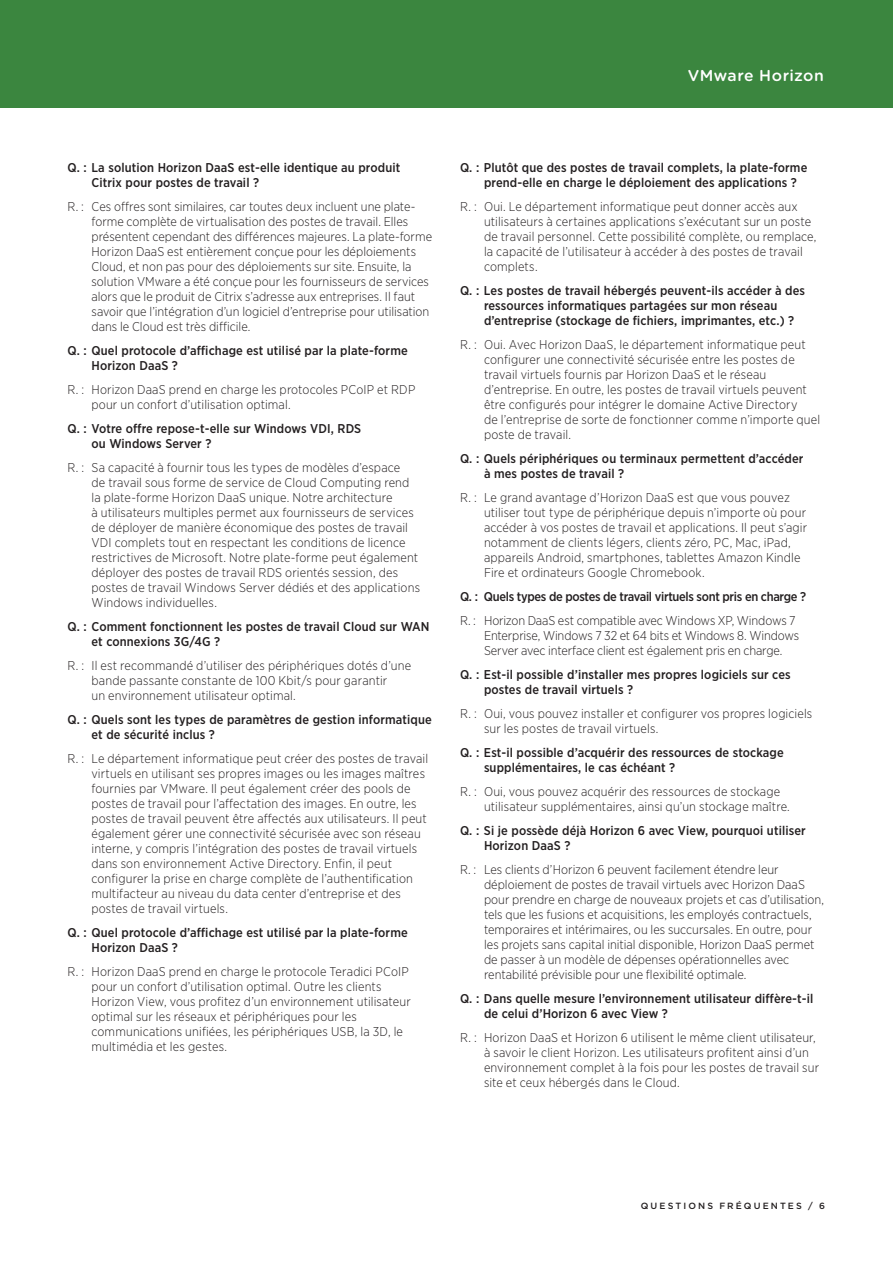
<style>
.page{position:relative;width:893px;height:1263px;background:#fff}
.page>*{position:absolute;margin:0;border:0;box-sizing:border-box;transform-origin:0 0}
.t1{font:500 15.75px "Gotham Rounded";letter-spacing:.025em;color:#fff}
._5a_Body_Answer{font:300 12.75px/15px "Gotham Narrow";letter-spacing:.005em;color:#231f20}
._4b_Subhead_2_Questi{font:500 12.75px/15px "Gotham Narrow";letter-spacing:.01em;color:#231f20}
._4b_Subhead_2_Questi-2{font:500 12.75px "Gotham Narrow";letter-spacing:-.025em;color:#231f20}
.t2{font:500 9px "Gotham";letter-spacing:.235em;color:#231f20}
</style>
<div class="page">
<div style="left:0;top:0;width:893px;height:108px;background:#3b863f"></div>
<p class="t1" style="left:688px;top:64px;width:138px">VMware Horizon</p>
<p class="_4b_Subhead_2_Questi" style="left:92px;top:160px;width:310px;text-indent:-24px">Q. : La solution Horizon DaaS est-elle identique au produit<br>Citrix pour postes de travail ?</p>
<p class="_5a_Body_Answer" style="left:92px;top:199px;width:342px;text-indent:-24px">R. : Ces offres sont similaires, car toutes deux incluent une plate&shy;forme complète de virtualisation des postes de travail. Elles présentent cependant des différences majeures. La plate-forme Horizon DaaS est entièrement conçue pour les déploiements Cloud, et non pas pour des déploiements sur site. Ensuite, la solution VMware a été conçue pour les fournisseurs de services alors que le produit de Citrix s’adresse aux entreprises. Il faut savoir que l’intégration d’un logiciel d’entreprise pour utilisation dans le Cloud est très difficile.</p>
<p class="_4b_Subhead_2_Questi" style="left:92px;top:343px;width:318px;text-indent:-24px">Q. : Quel protocole d’affichage est utilisé par la plate-forme<br>Horizon DaaS ?</p>
<p class="_5a_Body_Answer" style="left:92px;top:382px;width:325px;text-indent:-24px">R. : Horizon DaaS prend en charge les protocoles PCoIP et RDP pour un confort d’utilisation optimal.</p>
<p class="_4b_Subhead_2_Questi" style="left:92px;top:421px;width:271px;text-indent:-24px">Q. : Votre offre repose-t-elle sur Windows VDI, RDS ou Windows Server ?</p>
<p class="_5a_Body_Answer" style="left:92px;top:460px;width:330px;text-indent:-24px">R. : Sa capacité à fournir tous les types de modèles d’espace<br>de travail sous forme de service de Cloud Computing rend la plate-forme Horizon DaaS unique. Notre architecture<br>à utilisateurs multiples permet aux fournisseurs de services de déployer de manière économique des postes de travail VDI complets tout en respectant les conditions de licence restrictives de Microsoft. Notre plate-forme peut également déployer des postes de travail RDS orientés session, des postes de travail Windows Server dédiés et des applications Windows individuelles.</p>
<p class="_4b_Subhead_2_Questi" style="left:92px;top:619px;width:340px;text-indent:-24px">Q. : Comment fonctionnent les postes de travail Cloud sur WAN et connexions 3G/4G ?</p>
<p class="_5a_Body_Answer" style="left:92px;top:658px;width:321px;text-indent:-24px">R. : Il est recommandé d’utiliser des périphériques dotés d’une bande passante constante de 100 Kbit/s pour garantir<br>un environnement utilisateur optimal.</p>
<p class="_4b_Subhead_2_Questi" style="left:92px;top:712px;width:342px;text-indent:-24px">Q. : Quels sont les types de paramètres de gestion informatique et de sécurité inclus ?</p>
<p class="_5a_Body_Answer" style="left:92px;top:751px;width:338px;text-indent:-24px">R. : Le département informatique peut créer des postes de travail virtuels en utilisant ses propres images ou les images maîtres fournies par VMware. Il peut également créer des pools de postes de travail pour l’affectation des images. En outre, les postes de travail peuvent être affectés aux utilisateurs. Il peut également gérer une connectivité sécurisée avec son réseau interne, y compris l’intégration des postes de travail virtuels dans son environnement Active Directory. Enfin, il peut configurer la prise en charge complète de l’authentification multifacteur au niveau du data center d’entreprise et des postes de travail virtuels.</p>
<p class="_4b_Subhead_2_Questi" style="left:92px;top:925px;width:318px;text-indent:-24px">Q. : Quel protocole d’affichage est utilisé par la plate-forme<br>Horizon DaaS ?</p>
<p class="_5a_Body_Answer" style="left:92px;top:964px;width:321px;text-indent:-24px">R. : Horizon DaaS prend en charge le protocole Teradici PCoIP pour un confort d’utilisation optimal. Outre les clients Horizon View, vous profitez d’un environnement utilisateur optimal sur les réseaux et périphériques pour les communications unifiées, les périphériques USB, la 3D, le multimédia et les gestes.</p>
<p class="_4b_Subhead_2_Questi" style="left:484px;top:160px;width:325px;text-indent:-24px">Q. : Plutôt que des postes de travail complets, la plate-forme prend-elle en charge le déploiement des applications ?</p>
<p class="_5a_Body_Answer" style="left:484px;top:199px;width:334px;text-indent:-24px">R. : Oui. Le département informatique peut donner accès aux utilisateurs à certaines applications s’exécutant sur un poste de travail personnel. Cette possibilité complète, ou remplace, la capacité de l’utilisateur à accéder à des postes de travail complets.</p>
<p class="_4b_Subhead_2_Questi" style="left:484px;top:283px;width:323px;text-indent:-24px">Q. : Les postes de travail hébergés peuvent-ils accéder à des ressources informatiques partagées sur mon réseau d’entreprise (stockage de fichiers, imprimantes, etc.) ?</p>
<p class="_5a_Body_Answer" style="left:484px;top:337px;width:338px;text-indent:-24px">R. : Oui. Avec Horizon DaaS, le département informatique peut configurer une connectivité sécurisée entre les postes de travail virtuels fournis par Horizon DaaS et le réseau d’entreprise. En outre, les postes de travail virtuels peuvent être configurés pour intégrer le domaine Active Directory<br>de l’entreprise de sorte de fonctionner comme n’importe quel poste de travail.</p>
<p class="_4b_Subhead_2_Questi" style="left:484px;top:451px;width:321px;text-indent:-24px">Q. : Quels périphériques ou terminaux permettent d’accéder à mes postes de travail ?</p>
<p class="_5a_Body_Answer" style="left:484px;top:490px;width:325px;text-indent:-24px">R. : Le grand avantage d’Horizon DaaS est que vous pouvez utiliser tout type de périphérique depuis n’importe où pour accéder à vos postes de travail et applications. Il peut s’agir notamment de clients légers, clients zéro, PC, Mac, iPad, appareils Android, smartphones, tablettes Amazon Kindle Fire et ordinateurs Google Chromebook.</p>
<p class="_4b_Subhead_2_Questi-2" style="left:460px;top:589px;width:348px">Q. : Quels types de postes de travail virtuels sont pris en charge ?</p>
<p class="_5a_Body_Answer" style="left:484px;top:613px;width:317px;text-indent:-24px">R. : Horizon DaaS est compatible avec Windows XP, Windows 7<br>Enterprise, Windows 7 32 et 64 bits et Windows 8. Windows<br>Server avec interface client est également pris en charge.</p>
<p class="_4b_Subhead_2_Questi" style="left:484px;top:667px;width:308px;text-indent:-24px">Q. : Est-il possible d’installer mes propres logiciels sur ces postes de travail virtuels ?</p>
<p class="_5a_Body_Answer" style="left:484px;top:706px;width:330px;text-indent:-24px">R. : Oui, vous pouvez installer et configurer vos propres logiciels sur les postes de travail virtuels.</p>
<p class="_4b_Subhead_2_Questi" style="left:484px;top:745px;width:301px;text-indent:-24px">Q. : Est-il possible d’acquérir des ressources de stockage supplémentaires, le cas échéant ?</p>
<p class="_5a_Body_Answer" style="left:484px;top:784px;width:307px;text-indent:-24px">R. : Oui, vous pouvez acquérir des ressources de stockage utilisateur supplémentaires, ainsi qu’un stockage maître.</p>
<p class="_4b_Subhead_2_Questi" style="left:484px;top:823px;width:323px;text-indent:-24px">Q. : Si je possède déjà Horizon 6 avec View, pourquoi utiliser<br>Horizon DaaS ?</p>
<p class="_5a_Body_Answer" style="left:484px;top:862px;width:342px;text-indent:-24px">R. : Les clients d’Horizon 6 peuvent facilement étendre leur déploiement de postes de travail virtuels avec Horizon DaaS pour prendre en charge de nouveaux projets et cas d’utilisation, tels que les fusions et acquisitions, les employés contractuels, temporaires et intérimaires, ou les succursales. En outre, pour les projets sans capital initial disponible, Horizon DaaS permet de passer à un modèle de dépenses opérationnelles avec rentabilité prévisible pour une flexibilité optimale.</p>
<p class="_4b_Subhead_2_Questi" style="left:484px;top:991px;width:331px;text-indent:-24px">Q. : Dans quelle mesure l’environnement utilisateur diffère-t-il de celui d’Horizon 6 avec View ?</p>
<p class="_5a_Body_Answer" style="left:484px;top:1030px;width:337px;text-indent:-24px">R. : Horizon DaaS et Horizon 6 utilisent le même client utilisateur, à savoir le client Horizon. Les utilisateurs profitent ainsi d’un environnement complet à la fois pour les postes de travail sur site et ceux hébergés dans le Cloud.</p>
<p class="t2" style="left:641px;top:1200px;width:186px">QUESTIONS FRÉQUENTES / 6</p>
</div>
